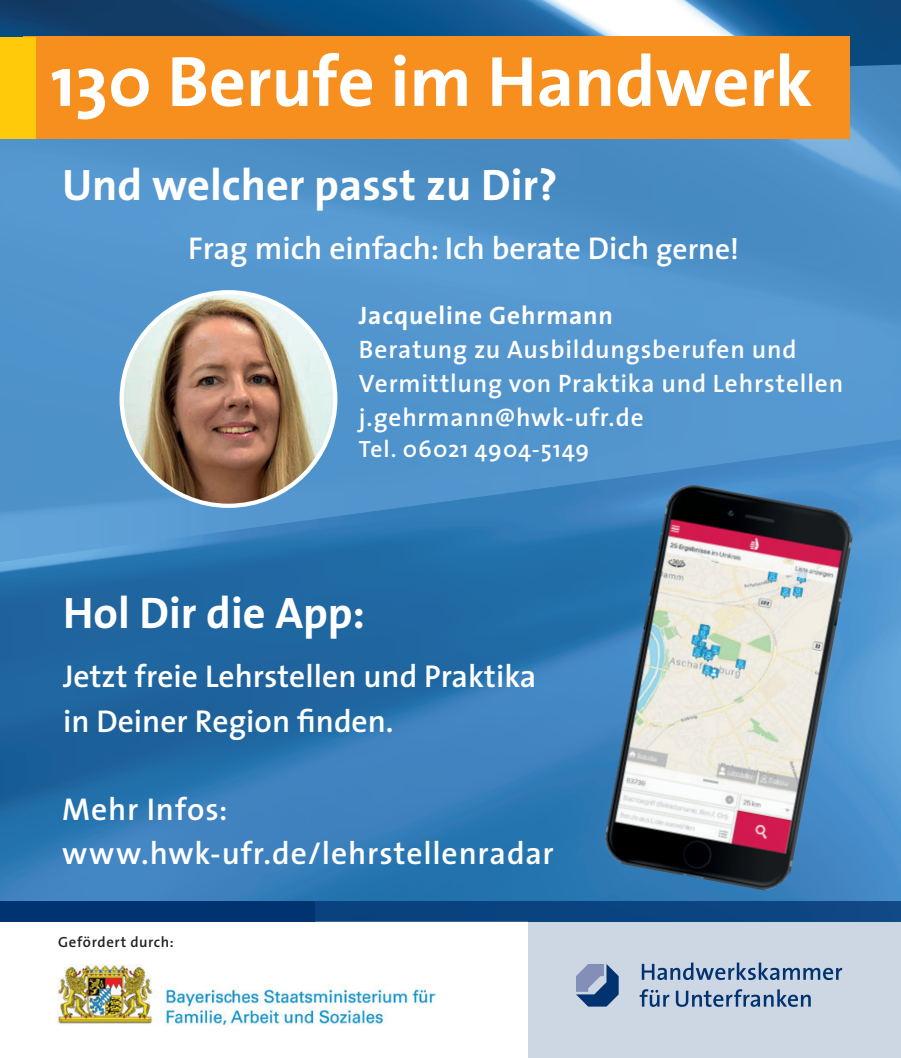
<style>
.page{position:relative;width:901px;height:1058px;background:#fff}
.page>*{position:absolute;margin:0;border:0;box-sizing:border-box;transform-origin:0 0}
.t1{font:700 71.75px "The Sans";color:#fff}
.t2{font:700 44.45px "The Sans";color:#fff}
.t3{font:600 31.5px/44.4px "The Sans";color:#fff}
.t4{font:600 31.5px/44.4px "The Sans";letter-spacing:.03em;color:#fff}
.t5{font:600 25.2px/33.6px "The Sans";letter-spacing:.035em;color:#fff}
.t6{font:700 25.2px "The Sans";letter-spacing:.035em;color:#fff}
.t7{font:600 23.8px "The Sans";letter-spacing:.035em;color:#fff}
.t8{font:600 14.7px "The Sans";letter-spacing:.04em;color:#231f20}
.s1{font-size:29.4px}
</style>
<div class="page">
<img style="left:0;top:0;width:900px;height:901px">
<svg style="left:0;top:64px;width:900px;height:504px;background:#4f92ca"></svg>
<div style="left:528px;top:922px;width:372px;height:136px;background:#cdd7e3"></div>
<svg style="left:641px;top:962px;width:201px;height:18px"></svg>
<svg style="left:639px;top:989px;width:30px;height:18px"></svg>
<svg style="left:675px;top:989px;width:135px;height:18px"></svg>
<svg style="left:576px;top:964px;width:42px;height:42px"></svg>
<div style="left:0;top:901px;width:315px;height:21px;background:#013371"></div>
<div style="left:302px;top:901px;width:598px;height:21px;background:#0a4381"></div>
<div style="left:23px;top:36px;width:826px;height:102px;background:#f68f1e"></div>
<div style="left:0;top:37px;width:35px;height:101px;background:#feca0a"></div>
<img style="left:600px;top:480px;width:256px;height:414px">
<img style="left:57px;top:964px;width:378px;height:61px">
<img style="left:122px;top:292px;width:213px;height:214px;border-radius:107px">
<h1 class="t1" style="left:51px;top:22px;width:763px">130 Berufe im Handwerk</h1>
<h2 class="t2" style="left:62px;top:148px;width:497px">Und welcher passt zu Dir?</h2>
<p class="t3" style="left:188px;top:225px;width:552px">Frag mich einfach: Ich berate Dich <span class="s1">gerne!</span></p>
<p class="t6" style="left:359px;top:295px;width:255px">Jacqueline Gehrmann</p>
<p class="t5" style="left:359px;top:332px;width:486px">Beratung zu Ausbildungsberufen und<br>Vermittlung von Praktika und Lehrstellen j.gehrmann@hwk-ufr.de</p>
<p class="t7" style="left:359px;top:429px;width:231px">Tel. 06021 4904-5149</p>
<h2 class="t2" style="left:63px;top:576px;width:303px">Hol Dir die App:</h2>
<p class="t3" style="left:63px;top:653px;width:475px">Jetzt freie Lehrstellen und Praktika in Deiner Region finden.</p>
<p class="t4" style="left:62px;top:786px;width:493px">Mehr Infos: www.hwk-ufr.de/lehrstellenradar</p>
<p class="t8" style="left:58px;top:930px;width:117px">Gefördert durch:</p>
</div>
